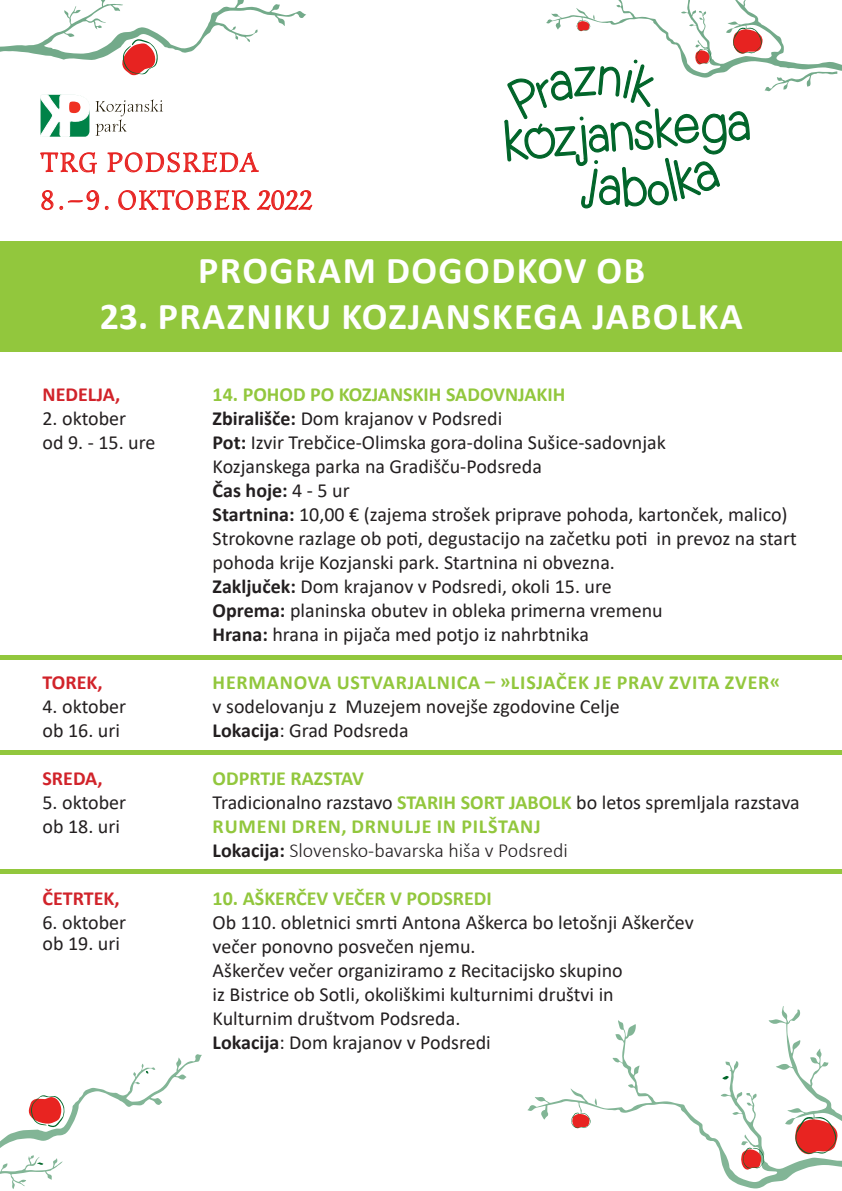
<style>
.page{position:relative;width:842px;height:1191px;background:#fff}
.page>*{position:absolute;margin:0;border:0;box-sizing:border-box;transform-origin:0 0}
.t1{font:700 38px "Calibri";letter-spacing:.04em;color:#fff}
.t2{font:28.8px/37.6px "Anima ITCW01";letter-spacing:.04em;color:#e72321}
.Normal__Web{font:20px/24px "Calibri";color:#231f20}
.heading_9{font:20px "Calibri";color:#231f20}
.Plain_Text{font:20px "Calibri";color:#231f20}
.Plain_Text-2{font:700 20px "Calibri";letter-spacing:.035em;color:#92c73d}
.Normal__Web-2{font:700 20px "Calibri";color:#92c73d}
.Normal__Web-3{font:300 20px "Calibri";color:#231f20}
.Normal__Web-4{font:700 20px "Calibri";letter-spacing:.04em;color:#92c73d}
.Plain_Text-3{font:700 20px "Calibri";color:#92c73d}
.Normal__Web-5{font:700 20px "Calibri";color:#d1232a}
.t3{font:700 20px "Calibri";color:#231f20}
.Plain_Text-4{font:700 20px "Calibri";color:#d1232a}
.s1{font-weight:700}
.s2{font-weight:400}
.s3{font-weight:700;color:#92c73d}
</style>
<div class="page">
<div style="left:0;top:241px;width:842px;height:110px;background:#92c73d"></div>
<svg style="left:40px;top:152px;width:57px;height:22px"></svg>
<svg style="left:107px;top:152px;width:152px;height:21px"></svg>
<svg style="left:41px;top:190px;width:58px;height:20px"></svg>
<svg style="left:105px;top:206px;width:4px;height:4px"></svg>
<svg style="left:118px;top:190px;width:132px;height:20px"></svg>
<svg style="left:257px;top:190px;width:56px;height:20px"></svg>
<svg style="left:40px;top:95px;width:123px;height:42px"></svg>
<svg style="left:504px;top:0;width:338px;height:209px"></svg>
<svg style="left:0;top:0;width:306px;height:76px"></svg>
<div style="left:0;top:655px;width:842px;height:5px;background:#92c73d"></div>
<div style="left:0;top:750px;width:842px;height:5px;background:#92c73d"></div>
<div style="left:0;top:869px;width:842px;height:5px;background:#92c73d"></div>
<svg style="left:527px;top:1006px;width:315px;height:182px"></svg>
<svg style="left:595px;top:1098px;width:2px;height:7px"></svg>
<svg style="left:571px;top:1112px;width:20px;height:16px"></svg>
<svg style="left:740px;top:1141px;width:24px;height:29px"></svg>
<svg style="left:794px;top:1116px;width:45px;height:39px"></svg>
<svg style="left:0;top:1054px;width:202px;height:135px"></svg>
<p class="t2" style="left:41px;top:144px;width:273px">TRG PODSREDA<br>8.–9. OKTOBER 2022</p>
<p class="t1" style="left:198px;top:244px;width:448px">PROGRAM DOGODKOV OB</p>
<p class="t1" style="left:100px;top:289px;width:645px">23. PRAZNIKU KOZJANSKEGA JABOLKA</p>
<p class="Normal__Web-5" style="left:43px;top:380px;width:79px">NEDELJA,</p>
<p class="Normal__Web-2" style="left:213px;top:380px;width:354px">14. POHOD PO KOZJANSKIH SADOVNJAKIH</p>
<p class="heading_9" style="left:43px;top:404px;width:85px">2. oktober</p>
<p class="heading_9" style="left:213px;top:404px;width:291px"><span class="s1">Zbirališče:</span> Dom krajanov v Podsredi</p>
<p class="heading_9" style="left:43px;top:428px;width:114px">od 9. - 15. ure</p>
<p class="heading_9" style="left:213px;top:428px;width:455px"><span class="s1">Pot:</span> Izvir Trebčice-Olimska gora-dolina Sušice-sadovnjak</p>
<p class="heading_9" style="left:213px;top:452px;width:331px">Kozjanskega parka na Gradišču-Podsreda</p>
<p class="t3" style="left:213px;top:476px;width:139px">Čas hoje: <span class="s2">4 - 5 ur</span></p>
<p class="Normal__Web" style="left:213px;top:502px;width:576px"><span class="s1">Startnina:</span> 10,00 € (zajema strošek priprave pohoda, kartonček, malico)</p>
<p class="Normal__Web" style="left:213px;top:526px;width:586px">Strokovne razlage ob poti, degustacijo na začetku poti in prevoz na start pohoda krije Kozjanski park. Startnina ni obvezna.</p>
<p class="Normal__Web" style="left:213px;top:574px;width:401px"><span class="s1">Zaključek:</span> Dom krajanov v Podsredi, okoli 15. ure</p>
<p class="Normal__Web" style="left:213px;top:598px;width:452px"><span class="s1">Oprema:</span> planinska obutev in obleka primerna vremenu</p>
<p class="Normal__Web" style="left:213px;top:622px;width:378px"><span class="s1">Hrana:</span> hrana in pijača med potjo iz nahrbtnika</p>
<p class="Plain_Text-4" style="left:43px;top:668px;width:62px">TOREK,</p>
<p class="Plain_Text-2" style="left:213px;top:668px;width:569px">HERMANOVA USTVARJALNICA – »LISJAČEK JE PRAV ZVITA ZVER«</p>
<p class="Plain_Text" style="left:43px;top:692px;width:85px">4. oktober</p>
<p class="Plain_Text" style="left:213px;top:692px;width:409px">v sodelovanju z Muzejem novejše zgodovine Celje</p>
<p class="Plain_Text" style="left:43px;top:716px;width:79px">ob 16. uri</p>
<p class="Plain_Text" style="left:213px;top:716px;width:197px"><span class="s1">Lokacija</span>: Grad Podsreda</p>
<p class="Normal__Web-5" style="left:43px;top:764px;width:62px">SREDA,</p>
<p class="Normal__Web-2" style="left:213px;top:764px;width:153px">ODPRTJE RAZSTAV</p>
<p class="Normal__Web" style="left:43px;top:790px;width:85px">5. oktober</p>
<p class="Normal__Web" style="left:213px;top:790px;width:588px">Tradicionalno razstavo <span class="s3">STARIH SORT JABOLK</span> bo letos spremljala razstava</p>
<p class="Normal__Web" style="left:43px;top:814px;width:79px">ob 18. uri</p>
<p class="Normal__Web-4" style="left:213px;top:812px;width:330px">RUMENI DREN, DRNULJE IN PILŠTANJ</p>
<p class="Normal__Web-3" style="left:213px;top:838px;width:357px"><span class="s1">Lokacija:</span> Slovensko-bavarska hiša v Podsredi</p>
<p class="Normal__Web-5" style="left:43px;top:884px;width:79px">ČETRTEK,</p>
<p class="Plain_Text-3" style="left:213px;top:884px;width:281px">10. AŠKERČEV VEČER V PODSREDI</p>
<p class="Normal__Web" style="left:43px;top:910px;width:85px">6. oktober</p>
<p class="Normal__Web" style="left:213px;top:910px;width:483px">Ob 110. obletnici smrti Antona Aškerca bo letošnji Aškerčev večer ponovno posvečen njemu.<br>Aškerčev večer organiziramo z Recitacijsko skupino<br>iz Bistrice ob Sotli, okoliškimi kulturnimi društvi in</p>
<p class="Normal__Web" style="left:213px;top:1006px;width:249px">Kulturnim društvom Podsreda.</p>
<p class="Normal__Web" style="left:213px;top:1030px;width:280px"><span class="s1">Lokacija</span>: Dom krajanov v Podsredi</p>
<p class="Normal__Web" style="left:43px;top:931px;width:79px">ob 19. uri</p>
</div>
